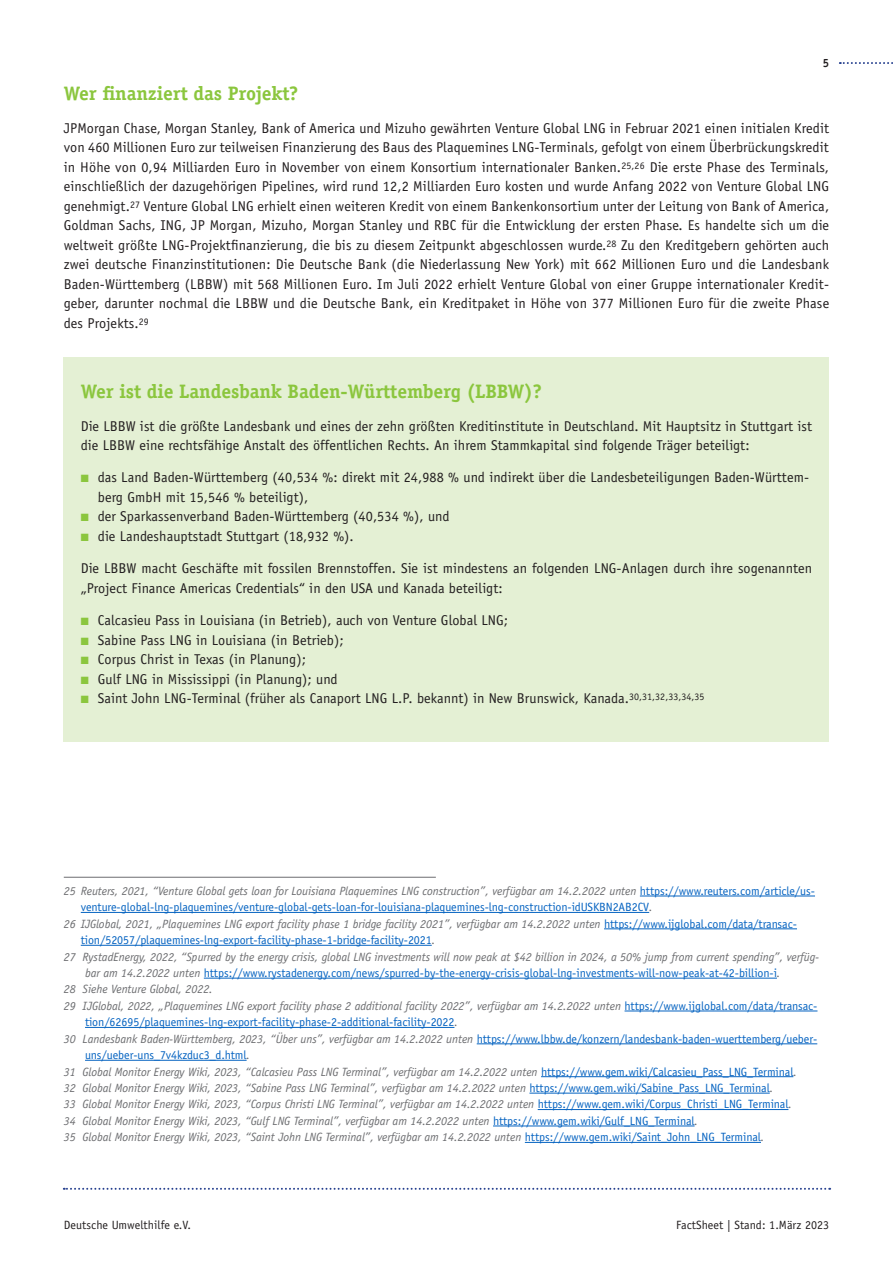
<style>
.page{position:relative;width:893px;height:1263px;background:#fff}
.page>*{position:absolute;margin:0;border:0;box-sizing:border-box;transform-origin:0 0}
.Überschrift_1_ohne_Z{font:700 19.5px "Officina Serif";letter-spacing:-.005em;color:#8bc63e}
.t1{font:14.25px/19.5px "Officina Sans";letter-spacing:.005em;color:#231f20}
.Fußnoten{font:italic 12px/16.4px "Officina Sans";letter-spacing:-.005em;color:#6c6d70}
.Fußnoten-2{font:12px/16.4px "Officina Sans";letter-spacing:-.005em;color:#0563c1}
.t2{font:12px "Officina Sans";letter-spacing:.005em;color:#231f20}
.t3{font:700 12px "Officina Sans";color:#231f20;scale:.95 1}
.s1{color:#8bc63e}
.s2{font-style:italic;color:#6c6d70}
.s3{font-style:normal;color:#0563c1}
</style>
<div class="page">
<svg style="left:840px;top:62px;width:53px;height:2px"></svg>
<svg style="left:64px;top:1188px;width:766px;height:2px"></svg>
<div style="left:64px;top:357px;width:765px;height:384px;background:#e4f0d4"></div>
<hr style="left:640px;top:896px;width:175px;height:1px;background:#0563c1">
<hr style="left:81px;top:912px;width:568px;height:1px;background:#0563c1">
<hr style="left:604px;top:928px;width:193px;height:1px;background:#0563c1">
<hr style="left:81px;top:945px;width:351px;height:1px;background:#0563c1">
<hr style="left:204px;top:978px;width:573px;height:1px;background:#0563c1">
<hr style="left:625px;top:1011px;width:192px;height:1px;background:#0563c1">
<hr style="left:85px;top:1027px;width:369px;height:1px;background:#0563c1">
<hr style="left:477px;top:1043px;width:340px;height:1px;background:#0563c1">
<hr style="left:85px;top:1060px;width:162px;height:1px;background:#0563c1">
<hr style="left:541px;top:1076px;width:252px;height:1px;background:#0563c1">
<hr style="left:529px;top:1093px;width:241px;height:1px;background:#0563c1">
<hr style="left:538px;top:1109px;width:250px;height:1px;background:#0563c1">
<hr style="left:493px;top:1126px;width:202px;height:1px;background:#0563c1">
<hr style="left:525px;top:1142px;width:236px;height:1px;background:#0563c1">
<hr style="left:64px;top:877px;width:372px;height:1px;background:#6c6d70">
<p class="t3" style="left:823px;top:55px;width:8px">5</p>
<p class="Überschrift_1_ohne_Z" style="left:64px;top:82px;width:236px">Wer finanziert das Projekt?</p>
<p class="t1" style="left:64px;top:118px;width:767px;text-align:justify">JPMorgan Chase, Morgan Stanley, Bank of America und Mizuho gewährten Venture Global LNG in Februar 2021 einen initialen Kredit von 460 Millionen Euro zur teilweisen Finanzierung des Baus des Plaquemines LNG-Terminals, gefolgt von einem Überbrückungskredit in Höhe von 0,94 Milliarden Euro in November von einem Konsortium internationaler Banken.<sup>25,26</sup> Die erste Phase des Terminals, einschließlich der dazugehörigen Pipelines, wird rund 12,2 Milliarden Euro kosten und wurde Anfang 2022 von Venture Global LNG genehmigt.<sup>27</sup> Venture Global LNG erhielt einen weiteren Kredit von einem Bankenkonsortium unter der Leitung von Bank of America, Goldman Sachs, ING, JP Morgan, Mizuho, Morgan Stanley und RBC für die Entwicklung der ersten Phase. Es handelte sich um die weltweit größte LNG-Projektfinanzierung, die bis zu diesem Zeitpunkt abgeschlossen wurde.<sup>28</sup> Zu den Kreditgebern gehörten auch zwei deutsche Finanzinstitutionen: Die Deutsche Bank (die Niederlassung New York) mit 662 Millionen Euro und die Landesbank Baden-Württemberg (LBBW) mit 568 Millionen Euro. Im Juli 2022 erhielt Venture Global von einer Gruppe internationaler Kredit&shy;geber, darunter nochmal die LBBW und die Deutsche Bank, ein Kreditpaket in Höhe von 377 Millionen Euro für die zweite Phase des Projekts.<sup>29</sup></p>
<p class="Überschrift_1_ohne_Z" style="left:81px;top:380px;width:462px">Wer ist die Landesbank Baden-Württemberg (LBBW)?</p>
<p class="t1" style="left:81px;top:416px;width:733px">Die LBBW ist die größte Landesbank und eines der zehn größten Kreditinstitute in Deutschland. Mit Hauptsitz in Stuttgart ist die LBBW eine rechtsfähige Anstalt des öffentlichen Rechts. An ihrem Stammkapital sind folgende Träger beteiligt:</p>
<p class="t1" style="left:98px;top:468px;width:713px;text-indent:-17px"><span class="s1">■</span> das Land Baden-Württemberg (40,534 %: direkt mit 24,988 % und indirekt über die Landesbeteiligungen Baden-Württem&shy;berg GmbH mit 15,546 % beteiligt),</p>
<p class="t1" style="left:81px;top:507px;width:370px"><span class="s1">■</span> der Sparkassenverband Baden-Württemberg (40,534 %), und</p>
<p class="t1" style="left:81px;top:526px;width:275px"><span class="s1">■</span> die Landeshauptstadt Stuttgart (18,932 %).</p>
<p class="t1" style="left:81px;top:559px;width:733px">Die LBBW macht Geschäfte mit fossilen Brennstoffen. Sie ist mindestens an folgenden LNG-Anlagen durch ihre sogenannten „Project Finance Americas Credentials“ in den USA und Kanada beteiligt:</p>
<p class="t1" style="left:81px;top:610px;width:429px"><span class="s1">■</span> Calcasieu Pass in Louisiana (in Betrieb), auch von Venture Global LNG;</p>
<p class="t1" style="left:81px;top:630px;width:264px"><span class="s1">■</span> Sabine Pass LNG in Louisiana (in Betrieb);</p>
<p class="t1" style="left:81px;top:649px;width:227px"><span class="s1">■</span> Corpus Christ in Texas (in Planung);</p>
<p class="t1" style="left:81px;top:669px;width:258px"><span class="s1">■</span> Gulf LNG in Mississippi (in Planung); und</p>
<p class="t1" style="left:81px;top:688px;width:625px"><span class="s1">■</span> Saint John LNG-Terminal (früher als Canaport LNG L.P. bekannt) in New Brunswick, Kanada.<sup>30,31,32,33,34,35</sup></p>
<p class="Fußnoten-2" style="left:81px;top:882px;width:736px;text-indent:-17px"><span class="s2">25 Reuters, 2021, “Venture Global gets loan for Louisiana Plaquemines LNG construction”, verfügbar am 14.2.2022 unten</span> https://www.reuters.com/article/us&shy;venture-global-lng-plaquemines/venture-global-gets-loan-for-louisiana-plaquemines-lng-construction-idUSKBN2AB2CV<span class="s2">.</span></p>
<p class="Fußnoten-2" style="left:81px;top:915px;width:718px;text-indent:-17px"><span class="s2">26 IJGlobal, 2021, „Plaquemines LNG export facility phase 1 bridge facility 2021”, verfügbar am 14.2.2022 unten</span> https://www.ijglobal.com/data/transac&shy;tion/52057/plaquemines-lng-export-facility-phase-1-bridge-facility-2021<span class="s2">.</span></p>
<p class="Fußnoten" style="left:85px;top:948px;width:735px;text-indent:-21px">27 RystadEnergy, 2022, “Spurred by the energy crisis, global LNG investments will now peak at $42 billion in 2024, a 50% jump from current spending”, verfüg&shy;bar am 14.2.2022 unten <span class="s3">https://www.rystadenergy.com/news/spurred-by-the-energy-crisis-global-lng-investments-will-now-peak-at-42-billion-i</span>.</p>
<p class="Fußnoten" style="left:64px;top:981px;width:151px">28 Siehe Venture Global, 2022.</p>
<p class="Fußnoten-2" style="left:85px;top:997px;width:734px;text-indent:-21px"><span class="s2">29 IJGlobal, 2022, „Plaquemines LNG export facility phase 2 additional facility 2022”, verfügbar am 14.2.2022 unten</span> https://www.ijglobal.com/data/transac&shy;tion/62695/plaquemines-lng-export-facility-phase-2-additional-facility-2022<span class="s2">.</span></p>
<p class="Fußnoten-2" style="left:85px;top:1030px;width:734px;text-indent:-21px"><span class="s2">30 Landesbank Baden-Württemberg, 2023, “Über uns”, verfügbar am 14.2.2022 unten</span> https://www.lbbw.de/konzern/landesbank-baden-wuerttemberg/ueber&shy;uns/ueber-uns_7v4kzduc3_d.html<span class="s2">.</span></p>
<p class="Fußnoten" style="left:64px;top:1063px;width:735px">31 Global Monitor Energy Wiki, 2023, “Calcasieu Pass LNG Terminal”, verfügbar am 14.2.2022 unten <span class="s3">https://www.gem.wiki/Calcasieu_Pass_LNG_Terminal</span>.</p>
<p class="Fußnoten" style="left:64px;top:1080px;width:711px">32 Global Monitor Energy Wiki, 2023, “Sabine Pass LNG Terminal”, verfügbar am 14.2.2022 unten <span class="s3">https://www.gem.wiki/Sabine_Pass_LNG_Terminal</span>.</p>
<p class="Fußnoten" style="left:64px;top:1096px;width:730px">33 Global Monitor Energy Wiki, 2023, “Corpus Christi LNG Terminal”, verfügbar am 14.2.2022 unten <span class="s3">https://www.gem.wiki/Corpus_Christi_LNG_Terminal</span>.</p>
<p class="Fußnoten" style="left:64px;top:1112px;width:636px">34 Global Monitor Energy Wiki, 2023, “Gulf LNG Terminal”, verfügbar am 14.2.2022 unten <span class="s3">https://www.gem.wiki/Gulf_LNG_Terminal</span>.</p>
<p class="Fußnoten" style="left:64px;top:1129px;width:702px">35 Global Monitor Energy Wiki, 2023, “Saint John LNG Terminal”, verfügbar am 14.2.2022 unten <span class="s3">https://www.gem.wiki/Saint_John_LNG_Terminal</span>.</p>
<p class="t2" style="left:64px;top:1218px;width:129px">Deutsche Umwelthilfe e.V.</p>
<p class="t2" style="left:676px;top:1218px;width:155px">FactSheet | Stand: 1.März 2023</p>
</div>
